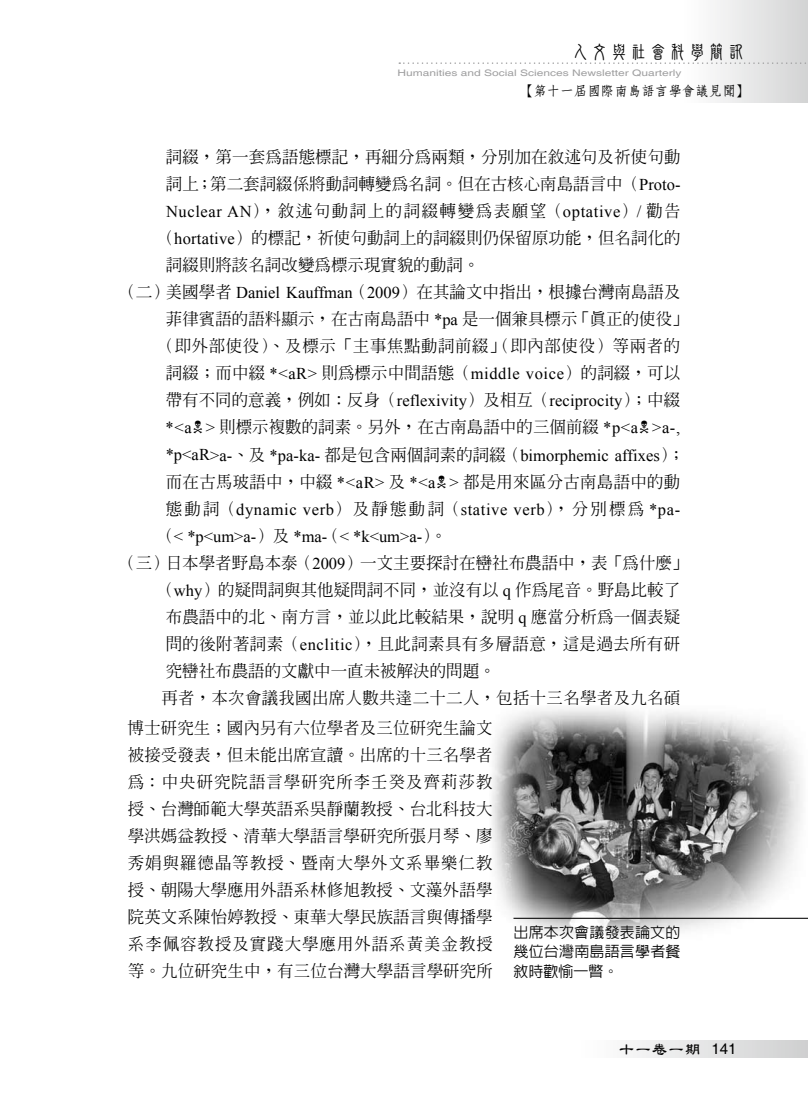
<style>
.page{position:relative;width:808px;height:1106px;background:#fff}
.page>*{position:absolute;margin:0;border:0;box-sizing:border-box;transform-origin:0 0}
.t1{font:19.5px "DF New Chuan Std W5";color:#000}
.t2{font:500 16.5px/27px "AR Ming B5";letter-spacing:.005em;color:#000;text-align:justify}
.t3{font:16.5px/27px "Times New Roman";letter-spacing:.035em;color:#000}
.t4{font:16.5px "Times New Roman";letter-spacing:.005em;color:#000}
.t5{font:500 16.5px "AR Ming B5";letter-spacing:.09em;color:#000}
.t6{font:500 16.5px "AR Ming B5";letter-spacing:.035em;color:#000}
.t7{font:500 15px/19.5px "AR Hei B5";letter-spacing:.015em;color:#000;text-align:justify}
.t8{font:700 15px "AR Li Shu B5";letter-spacing:.1em;color:#000}
.t9{font:700 13.5px "AR Fang Song B5";color:#000}
.t10{font:9px "Helvetica";color:#9f9fa0;scale:1.33 1}
.s1{font-family:"Times New Roman";font-weight:400}
.s2{font-family:"AR Ming B5";font-weight:500}
.s3{font-family:"Helvetica";font-weight:400}
</style>
<div class="page">
<div style="left:574px;top:1040px;width:234px;height:17px;background:linear-gradient(to right,#fff,#d0d0d1)"></div>
<div style="left:680px;top:0;width:128px;height:102px;background:linear-gradient(to right,#fff,#d4d4d5)"></div>
<svg style="left:399px;top:62px;width:409px;height:2px"></svg>
<img style="left:492px;top:708px;width:316px;height:229px">
<hr style="left:513px;top:917px;width:295px;height:1px;background:#000">
<p class="t1" style="left:570px;top:42px;width:177px">人文與社會科學簡訊</p>
<p class="t10" style="left:397px;top:68px;width:215px">Humanities and Social Sciences Newsletter Quarterly</p>
<p class="t9" style="left:520px;top:84px;width:231px">【第十一屆國際南島語言學會議見聞】</p>
<p class="t2" style="left:166px;top:144px;width:516px">詞綴，第一套為語態標記，再細分為兩類，分別加在敘述句及祈使句動</p>
<p class="t2" style="left:166px;top:171px;width:516px">詞上；第二套詞綴係將動詞轉變為名詞。但在古核心南島語言中（<span class="s1">Proto-</span></p>
<p class="t5" style="left:166px;top:203px;width:516px"><span class="s1">Nuclear AN</span>），敘述句動詞上的詞綴轉變為表願望（<span class="s1">optative</span>）<span class="s1">/</span> 勸告</p>
<p class="t2" style="left:158px;top:225px;width:524px">（<span class="s1">hortative</span>）的標記，祈使句動詞上的詞綴則仍保留原功能，但名詞化的</p>
<p class="t2" style="left:166px;top:252px;width:315px">詞綴則將該名詞改變為標示現實貌的動詞。</p>
<p class="t2" style="left:119px;top:279px;width:562px">（二）美國學者 <span class="s1">Daniel Kauffman</span>（<span class="s1">2009</span>）在其論文中指出，根據台灣南島語及</p>
<p class="t2" style="left:166px;top:306px;width:524px">菲律賓語的語料顯示，在古南島語中 <span class="s1">*pa</span> 是一個兼具標示「真正的使役」</p>
<p class="t6" style="left:158px;top:338px;width:524px">（即外部使役）、及標示「主事焦點動詞前綴」（即內部使役）等兩者的</p>
<p class="t2" style="left:166px;top:360px;width:516px">詞綴；而中綴 <span class="s1">*&lt;aR&gt;</span> 則為標示中間語態（<span class="s1">middle voice</span>）的詞綴，可以</p>
<p class="t2" style="left:166px;top:387px;width:516px">帶有不同的意義，例如：反身（<span class="s1">reflexivity</span>）及相互（<span class="s1">reciprocity</span>）；中綴</p>
<p class="t2" style="left:166px;top:414px;width:516px"><span class="s1">*&lt;a &gt;</span> 則標示複數的詞素。另外，在古南島語中的三個前綴 <span class="s1">*p&lt;a &gt;a-,</span></p>
<p class="t4" style="left:166px;top:444px;width:520px">*p&lt;aR&gt;a-<span class="s2">、及</span> *pa-ka- <span class="s2">都是包含兩個詞素的詞綴（</span>bimorphemic affixes<span class="s2">）；</span></p>
<p class="t2" style="left:166px;top:468px;width:516px">而在古馬玻語中，中綴 <span class="s1">*&lt;aR&gt;</span> 及 <span class="s1">*&lt;a &gt;</span> 都是用來區分古南島語中的動</p>
<p class="t3" style="left:157px;top:495px;width:524px;text-indent:8px"><span class="s2">態動詞（</span>dynamic verb<span class="s2">）及靜態動詞（</span>stative verb<span class="s2">），分別標為</span> *pa-<span class="s2">（</span>&lt; *p&lt;um&gt;a-<span class="s2">）及</span> *ma-<span class="s2">（</span>&lt; *k&lt;um&gt;a-<span class="s2">）。</span></p>
<p class="t2" style="left:119px;top:549px;width:571px">（三）日本學者野島本泰（<span class="s1">2009</span>）一文主要探討在巒社布農語中，表「為什麼」</p>
<p class="t2" style="left:157px;top:576px;width:524px">（<span class="s1">why</span>）的疑問詞與其他疑問詞不同，並沒有以 <span class="s1">q</span> 作為尾音。野島比較了</p>
<p class="t2" style="left:166px;top:603px;width:516px">布農語中的北、南方言，並以此比較結果，說明 <span class="s1">q</span> 應當分析為一個表疑</p>
<p class="t2" style="left:166px;top:630px;width:516px">問的後附著詞素（<span class="s1">enclitic</span>），且此詞素具有多層語意，這是過去所有研</p>
<p class="t2" style="left:166px;top:657px;width:331px">究巒社布農語的文獻中一直未被解決的問題。</p>
<p class="t2" style="left:161px;top:684px;width:520px">再者，本次會議我國出席人數共達二十二人，包括十三名學者及九名碩</p>
<p class="t2" style="left:128px;top:714px;width:367px">博士研究生；國內另有六位學者及三位研究生論文被接受發表，但未能出席宣讀。出席的十三名學者為：中央研究院語言學研究所李壬癸及齊莉莎教授、台灣師範大學英語系吳靜蘭教授、台北科技大學洪媽益教授、清華大學語言學研究所張月琴、廖秀娟與羅德晶等教授、暨南大學外文系畢樂仁教授、朝陽大學應用外語系林修旭教授、文藻外語學院英文系陳怡婷教授、東華大學民族語言與傳播學系李佩容教授及實踐大學應用外語系黃美金教授等。九位研究生中，有三位台灣大學語言學研究所</p>
<p class="t7" style="left:513px;top:922px;width:169px">出席本次會議發表論文的幾位台灣南島語言學者餐敘時歡愉一瞥。</p>
<p class="t8" style="left:619px;top:1041px;width:119px">十一卷一期 <span class="s3">141</span></p>
</div>
